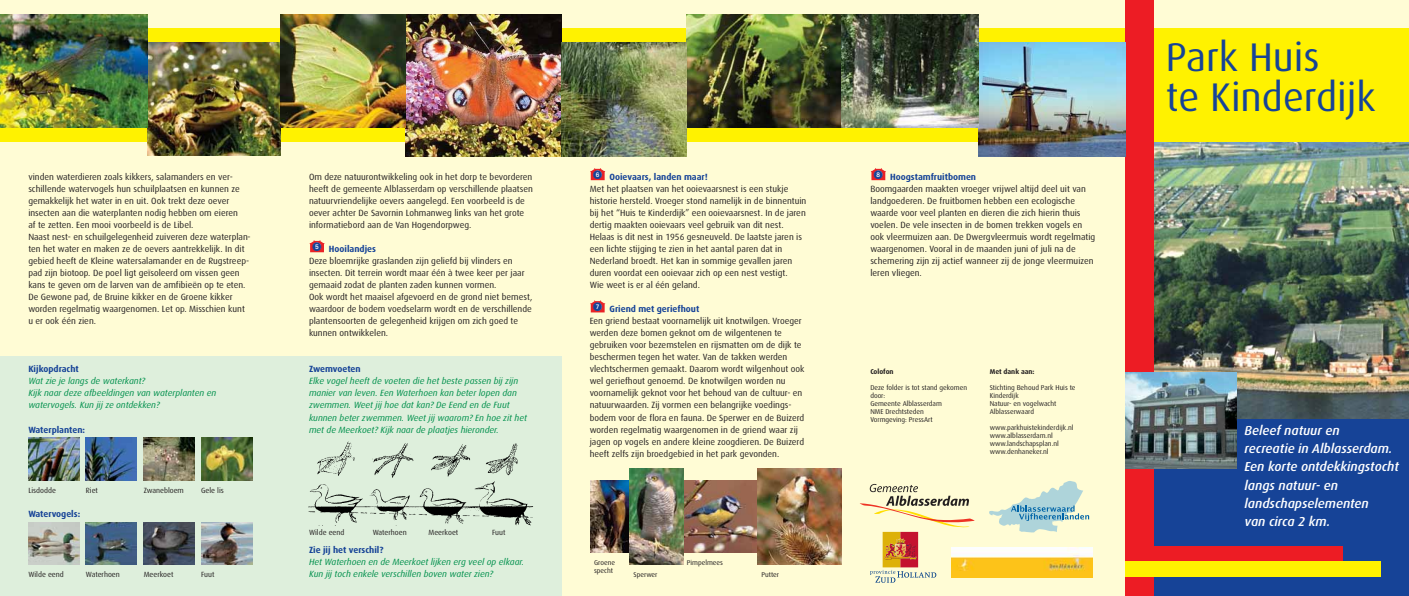
<style>
.page{position:relative;width:1409px;height:596px;background:#fff}
.page>*{position:absolute;margin:0;border:0;box-sizing:border-box;transform-origin:0 0}
.t1{font:40px/40px "Dax";color:#164397}
.t2{font:italic 500 13px/18px "Dax";color:#fff}
.t3{font:9px/12px "Dax";color:#231f20}
.t4{font:italic 9px/12px "Dax";color:#00904c}
.t5{font:700 9px "Dax";color:#164397}
.t6{font:7.5px "Dax";color:#231f20}
.t7{font:7px/8px "Dax";color:#231f20}
.t8{font:700 7px "Dax";color:#231f20}
.s1{font-weight:700;color:#164397}
</style>
<div class="page">
<div style="left:0;top:0;width:1409px;height:595px;background:#fffcd5"></div>
<div style="left:0;top:356px;width:561px;height:239px;background:#deefdc"></div>
<img style="left:1154px;top:142px;width:255px;height:277px">
<div style="left:1125px;top:419px;width:284px;height:176px;background:#164397"></div>
<div style="left:0;top:28px;width:1409px;height:114px;background:#fff200"></div>
<div style="left:1125px;top:0;width:29px;height:595px;background:#ed1c24"></div>
<div style="left:1125px;top:546px;width:218px;height:15px;background:#ed1c24"></div>
<div style="left:1125px;top:561px;width:256px;height:15px;background:#fff200"></div>
<img style="left:1125px;top:372px;width:112px;height:96px">
<img style="left:147px;top:43px;width:134px;height:112px">
<img style="left:0;top:14px;width:147px;height:114px">
<img style="left:405px;top:14px;width:156px;height:142px">
<img style="left:281px;top:14px;width:124px;height:114px">
<img style="left:686px;top:14px;width:292px;height:114px">
<img style="left:978px;top:43px;width:147px;height:113px">
<img style="left:561px;top:43px;width:125px;height:113px">
<img style="left:28px;top:437px;width:51px;height:43px">
<img style="left:86px;top:437px;width:51px;height:43px">
<img style="left:144px;top:437px;width:51px;height:43px">
<img style="left:201px;top:437px;width:51px;height:43px">
<img style="left:28px;top:522px;width:51px;height:42px">
<img style="left:86px;top:522px;width:51px;height:42px">
<img style="left:144px;top:522px;width:51px;height:42px">
<img style="left:201px;top:522px;width:51px;height:42px">
<img style="left:308px;top:481px;width:226px;height:43px">
<img style="left:372px;top:443px;width:42px;height:35px">
<img style="left:317px;top:441px;width:38px;height:35px">
<img style="left:486px;top:443px;width:32px;height:33px">
<img style="left:431px;top:444px;width:40px;height:33px">
<img style="left:590px;top:480px;width:39px;height:72px">
<img style="left:683px;top:480px;width:75px;height:72px">
<img style="left:842px;top:15px;width:136px;height:113px">
<svg style="left:989px;top:481px;width:100px;height:51px"></svg>
<svg style="left:860px;top:483px;width:115px;height:99px"></svg>
<img style="left:951px;top:547px;width:142px;height:30px">
<img style="left:629px;top:468px;width:54px;height:96px">
<img style="left:758px;top:468px;width:84px;height:96px">
<svg style="left:310px;top:240px;width:15px;height:12px"></svg>
<div style="left:313px;top:242px;width:8px;height:8px;background:#fff;border-radius:50%"></div>
<svg style="left:590px;top:168px;width:15px;height:12px"></svg>
<svg style="left:590px;top:300px;width:15px;height:12px"></svg>
<svg style="left:871px;top:168px;width:15px;height:12px"></svg>
<p class="t3" style="left:28px;top:171px;width:224px">vinden waterdieren zoals kikkers, salamanders en ver&shy;schillende watervogels hun schuilplaatsen en kunnen ze gemakkelijk het water in en uit. Ook trekt deze oever insecten aan die waterplanten nodig hebben om eieren<br>af te zetten. Een mooi voorbeeld is de Libel.<br>Naast nest- en schuilgelegenheid zuiveren deze waterplan&shy;ten het water en maken ze de oevers aantrekkelijk. In dit gebied heeft de Kleine watersalamander en de Rugstreep&shy;pad zijn biotoop. De poel ligt geïsoleerd om vissen geen kans te geven om de larven van de amfibieën op te eten.<br>De Gewone pad, de Bruine kikker en de Groene kikker worden regelmatig waargenomen. Let op. Misschien kunt u er ook één zien.</p>
<p class="t5" style="left:28px;top:365px;width:52px">Kijkopdracht</p>
<p class="t4" style="left:28px;top:376px;width:189px">Wat zie je langs de waterkant?<br>Kijk naar deze afbeeldingen van waterplanten en watervogels. Kun jij ze ontdekken?</p>
<p class="t5" style="left:28px;top:425px;width:58px">Waterplanten:</p>
<p class="t6" style="left:28px;top:486px;width:29px">Lisdodde</p>
<p class="t6" style="left:86px;top:486px;width:14px">Riet</p>
<p class="t6" style="left:144px;top:486px;width:42px">Zwanebloem</p>
<p class="t6" style="left:201px;top:486px;width:24px">Gele lis</p>
<p class="t5" style="left:28px;top:509px;width:53px">Watervogels:</p>
<p class="t3" style="left:309px;top:171px;width:225px">Om deze natuurontwikkeling ook in het dorp te bevorderen heeft de gemeente Alblasserdam op verschillende plaatsen natuurvriendelijke oevers aangelegd. Een voorbeeld is de oever achter De Savornin Lohmanweg links van het grote informatiebord aan de Van Hogendorpweg.</p>
<p class="t3" style="left:309px;top:243px;width:225px;text-indent:4px"><sup>-</sup> <span class="s1">Hooilandjes<br></span>Deze bloemrijke graslanden zijn geliefd bij vlinders en insecten. Dit terrein wordt maar één à twee keer per jaar gemaaid zodat de planten zaden kunnen vormen.<br>Ook wordt het maaisel afgevoerd en de grond niet bemest, waardoor de bodem voedselarm wordt en de verschillende plantensoorten de gelegenheid krijgen om zich goed te kunnen ontwikkelen.</p>
<p class="t5" style="left:309px;top:365px;width:53px">Zwemvoeten</p>
<p class="t4" style="left:309px;top:376px;width:219px">Elke vogel heeft de voeten die het beste passen bij zijn manier van leven. Een Waterhoen kan beter lopen dan zwemmen. Weet jij hoe dat kan? De Eend en de Fuut kunnen beter zwemmen. Weet jij waarom? En hoe zit het met de Meerkoet? Kijk naar de plaatjes hieronder.</p>
<p class="t5" style="left:609px;top:173px;width:100px">Ooievaars, landen maar!</p>
<p class="t3" style="left:590px;top:183px;width:218px">Met het plaatsen van het ooievaarsnest is een stukje historie hersteld. Vroeger stond namelijk in de binnentuin bij het “Huis te Kinderdijk” een ooievaarsnest. In de jaren dertig maakten ooievaars veel gebruik van dit nest.<br>Helaas is dit nest in 1956 gesneuveld. De laatste jaren is een lichte stijging te zien in het aantal paren dat in Nederland broedt. Het kan in sommige gevallen jaren duren voordat een ooievaar zich op een nest vestigt.<br>Wie weet is er al één geland.</p>
<p class="t5" style="left:609px;top:305px;width:91px">Griend met geriefhout</p>
<p class="t3" style="left:590px;top:315px;width:216px">Een griend bestaat voornamelijk uit knotwilgen. Vroeger werden deze bomen geknot om de wilgentenen te gebruiken voor bezemstelen en rijsmatten om de dijk te beschermen tegen het water. Van de takken werden vlechtschermen gemaakt. Daarom wordt wilgenhout ook wel geriefhout genoemd. De knotwilgen worden nu voornamelijk geknot voor het behoud van de cultuur- en natuurwaarden. Zij vormen een belangrijke voedings - bodem voor de flora en fauna. De Sperwer en de Buizerd worden regelmatig waar genomen in de griend waar zij jagen op vogels en andere kleine zoogdieren. De Buizerd heeft zelfs zijn broedgebied in het park gevonden.</p>
<p class="t6" style="left:309px;top:528px;width:37px">Wilde eend</p>
<p class="t6" style="left:373px;top:528px;width:36px">Waterhoen</p>
<p class="t6" style="left:428px;top:528px;width:31px">Meerkoet</p>
<p class="t6" style="left:492px;top:528px;width:15px">Fuut</p>
<p class="t5" style="left:309px;top:545px;width:76px">Zie jij het verschil?</p>
<p class="t4" style="left:309px;top:556px;width:216px">Het Waterhoen en de Meerkoet lijken erg veel op elkaar.<br>Kun jij toch enkele verschillen boven water zien?</p>
<p class="t7" style="left:594px;top:558px;width:22px">Groene</p>
<p class="t7" style="left:687px;top:558px;width:38px">Pimpelmees</p>
<p class="t7" style="left:594px;top:566px;width:20px">specht</p>
<p class="t7" style="left:633px;top:570px;width:26px">Sperwer</p>
<p class="t6" style="left:28px;top:570px;width:37px">Wilde eend</p>
<p class="t6" style="left:86px;top:570px;width:36px">Waterhoen</p>
<p class="t6" style="left:144px;top:570px;width:31px">Meerkoet</p>
<p class="t6" style="left:201px;top:570px;width:15px">Fuut</p>
<p class="t7" style="left:761px;top:570px;width:19px">Putter</p>
<p class="t5" style="left:890px;top:173px;width:87px">Hoogstamfruitbomen</p>
<p class="t3" style="left:870px;top:183px;width:226px">Boomgaarden maakten vroeger vrijwel altijd deel uit van landgoederen. De fruitbomen hebben een ecologische waarde voor veel planten en dieren die zich hierin thuis voelen. De vele insecten in de bomen trekken vogels en ook vleermuizen aan. De Dwergvleermuis wordt regelmatig waargenomen. Vooral in de maanden juni of juli na de schemering zijn zij actief wanneer zij de jonge vleermuizen leren vliegen.</p>
<p class="t8" style="left:870px;top:368px;width:25px">Colofon</p>
<p class="t7" style="left:870px;top:384px;width:98px">Deze folder is tot stand gekomen door:<br>Gemeente Alblasserdam<br>NME Drechtsteden<br>Vormgeving: PressArt</p>
<p class="t8" style="left:990px;top:368px;width:46px">Met dank aan:</p>
<p class="t7" style="left:990px;top:384px;width:87px">Stichting Behoud Park Huis te<br>Kinderdijk<br>Natuur- en vogelwacht<br>Alblasserwaard</p>
<p class="t7" style="left:990px;top:424px;width:85px">www.parkhuistekinderdijk.nl www.alblasserdam.nl www.landschapsplan.nl www.denhaneker.nl</p>
<h1 class="t1" style="left:1166px;top:39px;width:211px">Park Huis<br>te Kinderdijk</h1>
<h2 class="t2" style="left:1244px;top:423px;width:156px">Beleef natuur en<br>recreatie in Alblasserdam.<br>Een korte ontdekkingstocht langs natuur- en landschapselementen<br>van circa 2 km.</h2>
</div>
